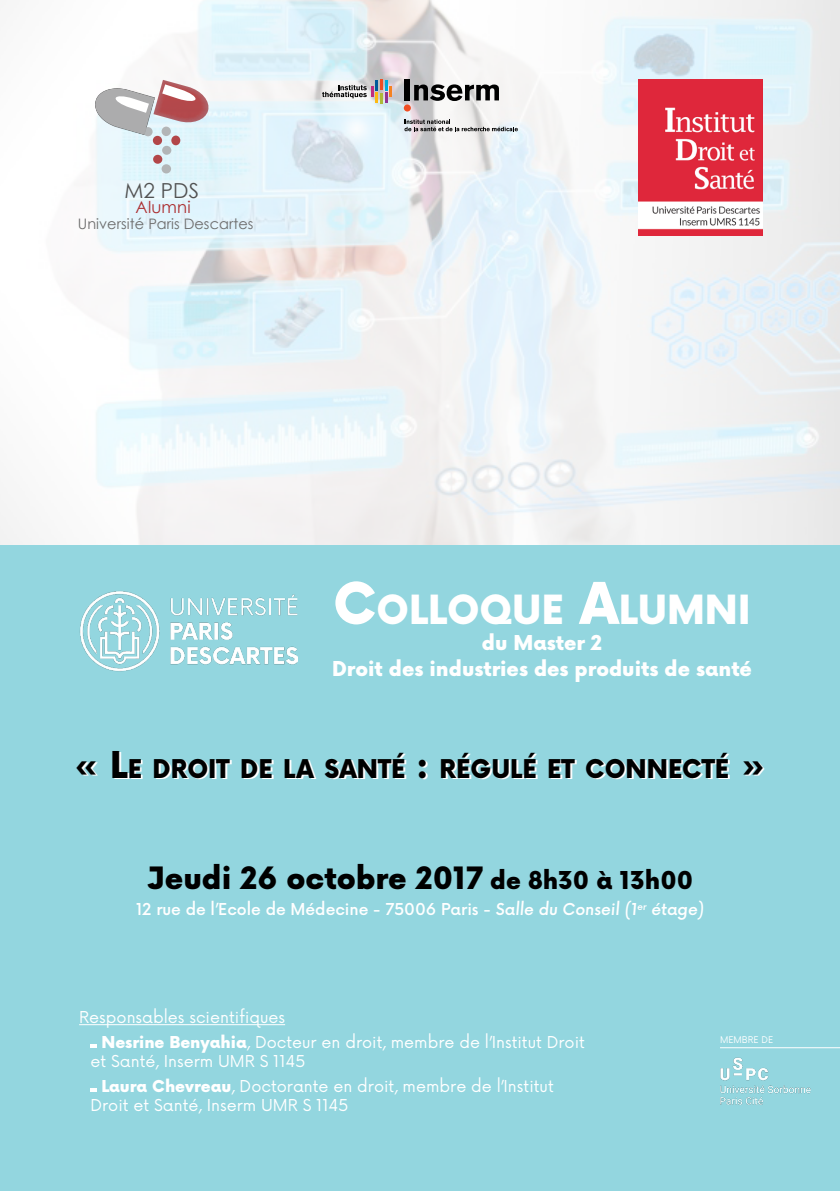
<style>
.page{position:relative;width:840px;height:1191px;background:#fff}
.page>*{position:absolute;margin:0;border:0;box-sizing:border-box;transform-origin:0 0}
.t1{font:900 39.2px "Now";color:#fff}
.t2{font:900 30px "Now";color:#000}
.t3{font:900 25.2px "Now";color:#000}
.t4{font:20.6px "Century Gothic";color:#515151}
.t5{font:900 20px "Now";color:#fff}
.t6{font:16.4px "Century Gothic";letter-spacing:.01em;color:#ac2d2f}
.t7{font:16px/19.2px "Now";color:#fff}
.t8{font:500 16px "Now";color:#fff}
.t9{font:14.4px "Century Gothic";letter-spacing:.005em;color:#6c6c6c}
.t10{font:9px "Now";color:#fff}
.s1{font-size:56px}
.s2{font-size:36px}
.s3{font-size:24px}
.s4{font-weight:900}
</style>
<div class="page">
<img style="left:0;top:0;width:839px;height:546px">
<div style="left:0;top:546px;width:839px;height:645px;background:#93d6df"></div>
<img style="left:637px;top:79px;width:125px;height:157px">
<svg style="left:404px;top:119px;width:113px;height:12px"></svg>
<div style="left:404px;top:79px;width:6px;height:21px;background:#000"></div>
<svg style="left:414px;top:84px;width:84px;height:17px"></svg>
<svg style="left:403px;top:104px;width:7px;height:8px"></svg>
<svg style="left:322px;top:79px;width:70px;height:25px"></svg>
<hr style="left:79px;top:1024px;width:206px;height:1px;background:#fff">
<svg style="left:90px;top:1044px;width:7px;height:3px"></svg>
<svg style="left:90px;top:1088px;width:7px;height:3px"></svg>
<img style="left:79px;top:591px;width:218px;height:81px">
<img style="left:720px;top:1057px;width:91px;height:48px">
<hr style="left:719px;top:1047px;width:120px;height:1px;background:#fff">
<img style="left:153px;top:80px;width:57px;height:45px">
<img style="left:95px;top:88px;width:59px;height:46px">
<div style="left:153px;top:136px;width:9px;height:9px;background:#ac2d2f;border-radius:50%;opacity:.87"></div>
<svg style="left:162px;top:84px;width:34px;height:18px"></svg>
<svg style="left:115px;top:95px;width:34px;height:18px"></svg>
<div style="left:143px;top:127px;width:9px;height:9px;background:#acacad;border-radius:50%;opacity:.87"></div>
<div style="left:161px;top:127px;width:10px;height:9px;background:#b2b5b7;border-radius:50%"></div>
<div style="left:171px;top:136px;width:9px;height:9px;background:#b24649;border-radius:50%"></div>
<div style="left:162px;top:146px;width:9px;height:9px;background:#acacad;border-radius:50%;opacity:.87"></div>
<div style="left:153px;top:155px;width:9px;height:9px;background:#ac2d2f;border-radius:50%;opacity:.87"></div>
<div style="left:161px;top:164px;width:10px;height:9px;background:#acacad;border-radius:50%;opacity:.87"></div>
<img style="left:106px;top:177px;width:112px;height:30px">
<img style="left:106px;top:196px;width:94px;height:19px">
<img style="left:0;top:215px;width:265px;height:20px">
<p class="t4" style="left:125px;top:176px;width:76px">M2 PDS</p>
<p class="t6" style="left:135px;top:195px;width:56px">Alumni</p>
<p class="t9" style="left:78px;top:214px;width:177px">Université Paris Descartes</p>
<p class="t1" style="left:333px;top:581px;width:419px"><span class="s1">C</span>OLLOQUE <span class="s1">A</span>LUMNI</p>
<p class="t5" style="left:481px;top:628px;width:122px">du Master 2</p>
<p class="t5" style="left:332px;top:654px;width:421px">Droit des industries des produits de santé</p>
<p class="t3" style="left:73px;top:750px;width:694px"><span class="s2">« L</span>E DROIT DE LA SANTÉ <span class="s2">:</span> RÉGULÉ ET CONNECTÉ <span class="s2">»</span></p>
<p class="t2" style="left:147px;top:856px;width:547px">Jeudi 26 octobre 2017 <span class="s3">de 8h30 à 13h00</span></p>
<p class="t8" style="left:136px;top:896px;width:571px">12 rue de l’Ecole de Médecine - 75006 Paris - Salle du Conseil (1<sup>er</sup> étage)</p>
<p class="t7" style="left:79px;top:1006px;width:207px">Responsables scientifiques</p>
<p class="t7" style="left:90px;top:1031px;width:495px;text-indent:11px"><span class="s4">Nesrine Benyahia</span>, Docteur en droit, membre de l’Institut Droit et Santé, Inserm UMR S 1145</p>
<p class="t7" style="left:90px;top:1075px;width:464px;text-indent:11px"><span class="s4">Laura Chevreau</span>, Doctorante en droit, membre de l’Institut<br>Droit et Santé, Inserm UMR S 1145</p>
<p class="t10" style="left:719px;top:1032px;width:55px">MEMBRE DE</p>
</div>
